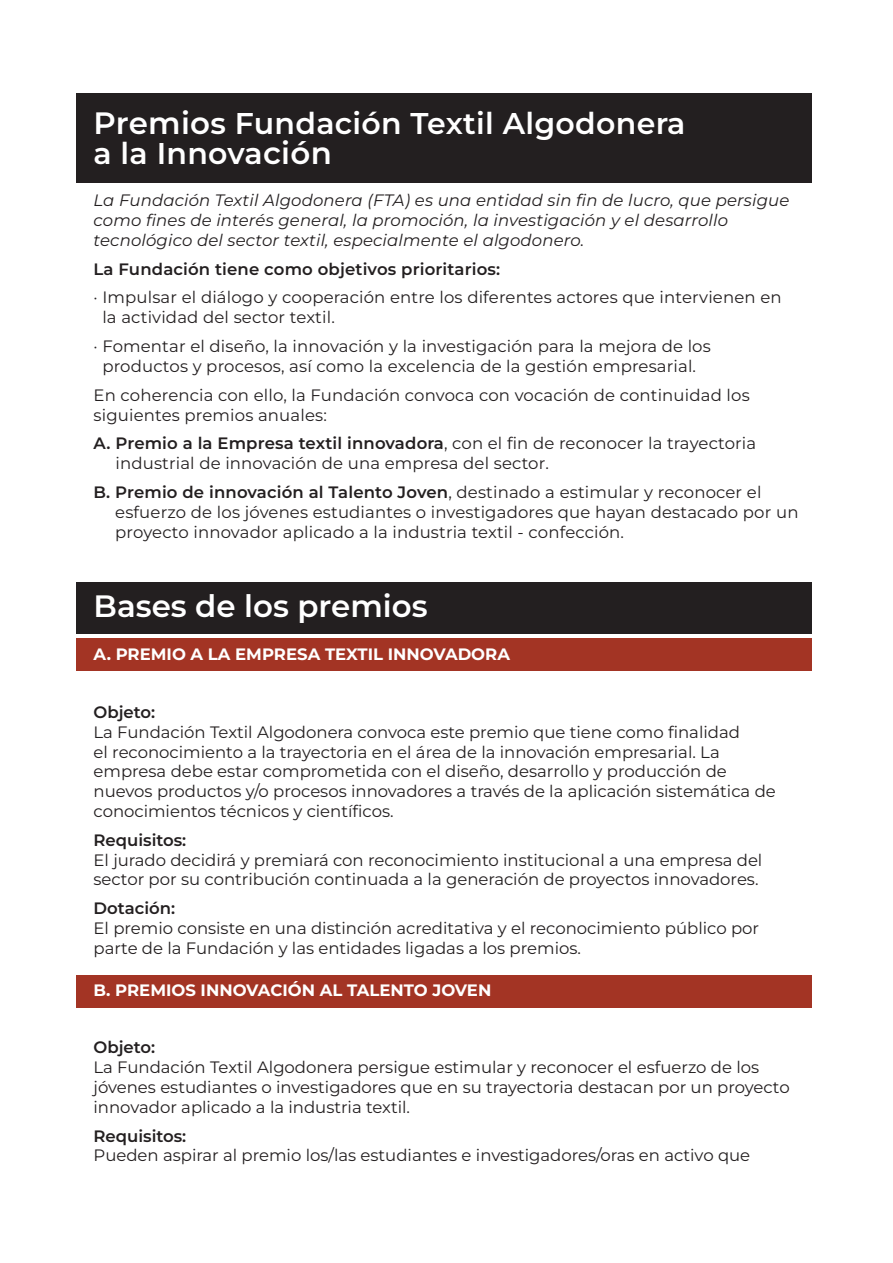
<style>
.page{position:relative;width:893px;height:1263px;background:#fff}
.page>*{position:absolute;margin:0;border:0;box-sizing:border-box;transform-origin:0 0}
.t1{font:600 30.9px "Montserrat";color:#fff}
.t2{font:600 30px/30px "Montserrat";letter-spacing:.01em;color:#fff}
.t3{font:16.5px/19.8px "Montserrat";color:#231f20}
.t4{font:italic 16.5px/19.8px "Montserrat";letter-spacing:.01em;color:#231f20}
.t5{font:600 16.5px "Montserrat";color:#231f20}
.t6{font:700 16.5px "Montserrat";color:#fff}
.s1{font-size:30.9px}
.s2{font-weight:600}
</style>
<div class="page">
<div style="left:77px;top:94px;width:735px;height:89px;background:#231f20"></div>
<div style="left:77px;top:583px;width:735px;height:51px;background:#231f20"></div>
<div style="left:77px;top:638px;width:735px;height:33px;background:#a33424"></div>
<div style="left:77px;top:975px;width:735px;height:32px;background:#a33424"></div>
<h2 class="t2" style="left:94px;top:108px;width:593px"><span class="s1">Premio</span>s Fundación Textil Algodonera a la Innova<span class="s1">ción</span></h2>
<p class="t4" style="left:94px;top:190px;width:697px">La Fundación Textil Algodonera (FTA) es una entidad sin fin de lucro, que persigue como fines de interés general, la promoción, la investigación y el desarrollo tecnológico del sector textil, especialmente el algodonero.</p>
<p class="t5" style="left:94px;top:258px;width:408px">La Fundación tiene como objetivos prioritarios:</p>
<p class="t3" style="left:102px;top:287px;width:681px;text-indent:-9px">· Impulsar el diálogo y cooperación entre los diferentes actores que intervienen en la actividad del sector textil.</p>
<p class="t3" style="left:94px;top:336px;width:619px;text-align:center">· Fomentar el diseño, la innovación y la investigación para la mejora de los productos y procesos, así como la excelencia de la gestión empresarial.</p>
<p class="t3" style="left:94px;top:385px;width:658px">En coherencia con ello, la Fundación convoca con vocación de continuidad los siguientes premios anuales:</p>
<p class="t3" style="left:116px;top:433px;width:642px;text-indent:-22px"><span class="s2">A. Premio a la Empresa textil innovadora</span>, con el fin de reconocer la trayectoria industrial de innovación de una empresa del sector.</p>
<p class="t3" style="left:115px;top:482px;width:685px;text-indent:-22px"><span class="s2">B. Premio de innovación al Talento Joven</span>, destinado a estimular y reconocer el esfuerzo de los jóvenes estudiantes o investigadores que hayan destacado por un proyecto innovador aplicado a la industria textil - confección.</p>
<h1 class="t1" style="left:94px;top:585px;width:336px">Bases de los premios</h1>
<p class="t6" style="left:94px;top:643px;width:418px">A. PREMIO A LA EMPRESA TEXTIL INNOVADORA</p>
<p class="t5" style="left:94px;top:701px;width:63px">Objeto:</p>
<p class="t3" style="left:94px;top:722px;width:684px">La Fundación Textil Algodonera convoca este premio que tiene como finalidad<br>el reconocimiento a la trayectoria en el área de la innovación empresarial. La empresa debe estar comprometida con el diseño, desarrollo y producción de nuevos productos y/o procesos innovadores a través de la aplicación sistemática de conocimientos técnicos y científicos.</p>
<p class="t5" style="left:94px;top:829px;width:94px">Requisitos:</p>
<p class="t3" style="left:94px;top:849px;width:670px">El jurado decidirá y premiará con reconocimiento institucional a una empresa del sector por su contribución continuada a la generación de proyectos innovadores.</p>
<p class="t5" style="left:94px;top:897px;width:83px">Dotación:</p>
<p class="t3" style="left:94px;top:918px;width:667px">El premio consiste en una distinción acreditativa y el reconocimiento público por parte de la Fundación y las entidades ligadas a los premios.</p>
<p class="t6" style="left:94px;top:979px;width:399px">B. PREMIOS INNOVACIÓN AL TALENTO JOVEN</p>
<p class="t5" style="left:94px;top:1036px;width:63px">Objeto:</p>
<p class="t3" style="left:94px;top:1057px;width:698px">La Fundación Textil Algodonera persigue estimular y reconocer el esfuerzo de los jóvenes estudiantes o investigadores que en su trayectoria destacan por un proyecto innovador aplicado a la industria textil.</p>
<p class="t5" style="left:94px;top:1125px;width:94px">Requisitos:</p>
<p class="t3" style="left:94px;top:1145px;width:658px">Pueden aspirar al premio los/las estudiantes e investigadores/oras en activo que</p>
</div>
